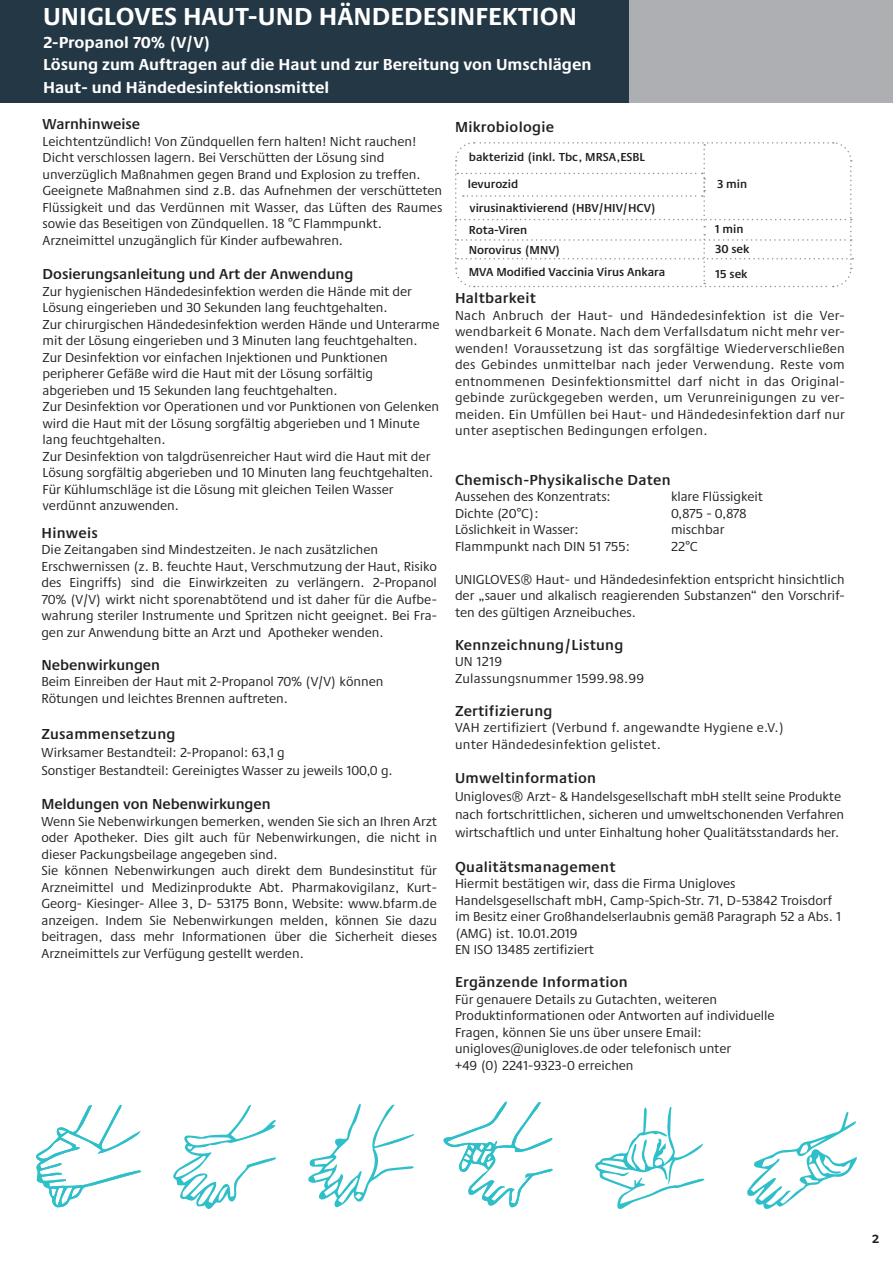
<style>
.page{position:relative;width:893px;height:1263px;background:#fff}
.page>*{position:absolute;margin:0;border:0;box-sizing:border-box;transform-origin:0 0}
.t1{font:700 25.5px "Praxis Next";color:#fff}
.t2{font:700 16.5px/22.5px "Praxis Next";color:#fff}
.t3{font:600 15px "Praxis Next";letter-spacing:.02em;color:#231f20}
.t4{font:600 15px "Praxis Next";color:#231f20}
.t5{font:13.5px/16.5px "Praxis Next";color:#231f20;text-align:justify}
.t6{font:13.5px "Praxis Next";letter-spacing:.02em;color:#231f20}
.t7{font:600 12px "Praxis Next";color:#231f20}
.t8{font:600 12px "Gibson";color:#231f20}
</style>
<div class="page">
<svg style="left:36px;top:1105px;width:105px;height:102px"></svg>
<svg style="left:173px;top:1105px;width:103px;height:104px"></svg>
<svg style="left:308px;top:1104px;width:106px;height:104px"></svg>
<svg style="left:443px;top:1101px;width:110px;height:106px"></svg>
<svg style="left:595px;top:1107px;width:109px;height:102px"></svg>
<svg style="left:747px;top:1111px;width:110px;height:98px"></svg>
<div style="left:546px;top:0;width:347px;height:102px;background:#aeafb3"></div>
<svg style="left:455px;top:142px;width:398px;height:146px"></svg>
<div style="left:0;top:0;width:628px;height:102px;background:#243745"></div>
<p class="t1" style="left:43px;top:-3px;width:535px">UNIGLOVES HAUT-UND HÄNDEDESINFEKTION</p>
<p class="t2" style="left:43px;top:30px;width:169px">2-Propanol 70% (V/V)</p>
<p class="t2" style="left:43px;top:53px;width:550px">Lösung zum Auftragen auf die Haut und zur Bereitung von Umschlägen<br>Haut- und Händedesinfektionsmittel</p>
<p class="t4" style="left:43px;top:113px;width:99px">Warnhinweise</p>
<p class="t5" style="left:43px;top:133px;width:376px">Leichtentzündlich! Von Zündquellen fern halten! Nicht rauchen!</p>
<p class="t5" style="left:43px;top:149px;width:343px">Dicht verschlossen lagern. Bei Verschütten der Lösung sind</p>
<p class="t5" style="left:43px;top:166px;width:380px">unverzüglich Maßnahmen gegen Brand und Explosion zu treffen.</p>
<p class="t5" style="left:43px;top:182px;width:401px">Geeignete Maßnahmen sind z.B. das Aufnehmen der verschütteten Flüssigkeit und das Verdünnen mit Wasser, das Lüften des Raumes sowie das Beseitigen von Zündquellen. 18 °C Flammpunkt.</p>
<p class="t5" style="left:43px;top:232px;width:302px">Arzneimittel unzugänglich für Kinder aufbewahren.</p>
<p class="t4" style="left:43px;top:263px;width:312px">Dosierungsanleitung und Art der Anwendung</p>
<p class="t5" style="left:43px;top:283px;width:398px;text-align:left">Zur hygienischen Händedesinfektion werden die Hände mit der Lösung eingerieben und 30 Sekunden lang feuchtgehalten.<br>Zur chirurgischen Händedesinfektion werden Hände und Unterarme mit der Lösung eingerieben und 3 Minuten lang feuchtgehalten.<br>Zur Desinfektion vor einfachen Injektionen und Punktionen</p>
<p class="t5" style="left:43px;top:365px;width:332px">peripherer Gefäße wird die Haut mit der Lösung sorfältig</p>
<p class="t5" style="left:43px;top:382px;width:398px;text-align:left">abgerieben und 15 Sekunden lang feuchtgehalten.<br>Zur Desinfektion vor Operationen und vor Punktionen von Gelenken wird die Haut mit der Lösung sorgfältig abgerieben und 1 Minute lang feuchtgehalten.<br>Zur Desinfektion von talgdrüsenreicher Haut wird die Haut mit der Lösung sorgfältig abgerieben und 10 Minuten lang feuchtgehalten.<br>Für Kühlumschläge ist die Lösung mit gleichen Teilen Wasser verdünnt anzuwenden.</p>
<p class="t3" style="left:41px;top:521px;width:58px">Hinweis</p>
<p class="t5" style="left:41px;top:541px;width:338px">Die Zeitangaben sind Mindestzeiten. Je nach zusätzlichen</p>
<p class="t5" style="left:41px;top:557px;width:397px">Erschwernissen (z. B. feuchte Haut, Verschmutzung der Haut, Risiko des Eingriffs) sind die Einwirkzeiten zu verlängern. 2-Propanol 70% (V/V) wirkt nicht sporenabtötend und ist daher für die Aufbe&shy;wahrung steriler Instrumente und Spritzen nicht geeignet. Bei Fra&shy;gen zur Anwendung bitte an Arzt und Apotheker wenden.</p>
<p class="t4" style="left:41px;top:653px;width:120px">Nebenwirkungen</p>
<p class="t5" style="left:41px;top:673px;width:343px">Beim Einreiben der Haut mit 2-Propanol 70% (V/V) können</p>
<p class="t5" style="left:41px;top:689px;width:248px">Rötungen und leichtes Brennen auftreten.</p>
<p class="t3" style="left:41px;top:722px;width:135px">Zusammensetzung</p>
<p class="t5" style="left:41px;top:743px;width:353px;line-height:18px">Wirksamer Bestandteil: 2-Propanol: 63,1 g<br>Sonstiger Bestandteil: Gereinigtes Wasser zu jeweils 100,0 g.</p>
<p class="t4" style="left:41px;top:792px;width:231px">Meldungen von Nebenwirkungen</p>
<p class="t5" style="left:41px;top:812px;width:397px">Wenn Sie Nebenwirkungen bemerken, wenden Sie sich an Ihren Arzt oder Apotheker. Dies gilt auch für Nebenwirkungen, die nicht in dieser Packungsbeilage angegeben sind.</p>
<p class="t5" style="left:41px;top:862px;width:397px">Sie können Nebenwirkungen auch direkt dem Bundesinstitut für Arzneimittel und Medizinprodukte Abt. Pharmakovigilanz, Kurt-Georg- Kiesinger- Allee 3, D- 53175 Bonn, Website: www.bfarm.de anzeigen. Indem Sie Nebenwirkungen melden, können Sie dazu beitragen, dass mehr Informationen über die Sicherheit dieses Arzneimittels zur Verfügung gestellt werden.</p>
<p class="t3" style="left:455px;top:115px;width:101px">Mikrobiologie</p>
<p class="t7" style="left:469px;top:148px;width:178px">bakterizid (inkl. Tbc, MRSA,ESBL</p>
<p class="t7" style="left:468px;top:175px;width:52px">levurozid</p>
<p class="t7" style="left:469px;top:199px;width:188px">virusinaktivierend (HBV/HIV/HCV)</p>
<p class="t7" style="left:469px;top:221px;width:60px">Rota-Viren</p>
<p class="t7" style="left:715px;top:220px;width:30px">1 min</p>
<p class="t7" style="left:469px;top:241px;width:93px">Norovirus (MNV)</p>
<p class="t7" style="left:715px;top:240px;width:36px">30 sek</p>
<p class="t7" style="left:469px;top:263px;width:198px">MVA Modified Vaccinia Virus Ankara</p>
<p class="t7" style="left:715px;top:265px;width:34px">15 sek</p>
<p class="t3" style="left:455px;top:286px;width:82px">Haltbarkeit</p>
<p class="t5" style="left:455px;top:307px;width:391px">Nach Anbruch der Haut- und Händedesinfektion ist die Ver&shy;wendbarkeit 6 Monate. Nach dem Verfallsdatum nicht mehr ver&shy;wenden! Voraussetzung ist das sorgfältige Wiederverschließen des Gebindes unmittelbar nach jeder Verwendung. Reste vom entnommenen Desinfektionsmittel darf nicht in das Original&shy;gebinde zurückgegeben werden, um Verunreinigungen zu ver&shy;meiden. Ein Umfüllen bei Haut- und Händedesinfektion darf nur unter aseptischen Bedingungen erfolgen.</p>
<p class="t3" style="left:455px;top:468px;width:217px">Chemisch-Physikalische Daten</p>
<p class="t5" style="left:455px;top:488px;width:157px">Aussehen des Konzentrats:</p>
<p class="t5" style="left:671px;top:488px;width:93px">klare Flüssigkeit</p>
<p class="t5" style="left:455px;top:505px;width:85px">Dichte (20°C):</p>
<p class="t5" style="left:671px;top:505px;width:77px">0,875 - 0,878</p>
<p class="t5" style="left:455px;top:521px;width:125px">Löslichkeit in Wasser:</p>
<p class="t5" style="left:671px;top:521px;width:55px">mischbar</p>
<p class="t5" style="left:455px;top:538px;width:176px">Flammpunkt nach DIN 51 755:</p>
<p class="t5" style="left:671px;top:538px;width:28px">22°C</p>
<p class="t5" style="left:455px;top:571px;width:391px">UNIGLOVES® Haut- und Händedesinfektion entspricht hinsichtlich der „sauer und alkalisch reagierenden Substanzen“ den Vorschrif&shy;ten des gültigen Arzneibuches.</p>
<p class="t3" style="left:455px;top:633px;width:170px">Kennzeichnung/Listung</p>
<p class="t5" style="left:455px;top:653px;width:49px">UN 1219</p>
<p class="t6" style="left:455px;top:668px;width:191px">Zulassungsnummer 1599.98.99</p>
<p class="t3" style="left:455px;top:699px;width:99px">Zertifizierung</p>
<p class="t6" style="left:455px;top:718px;width:331px">VAH zertifiziert (Verbund f. angewandte Hygiene e.V.)</p>
<p class="t6" style="left:455px;top:734px;width:207px">unter Händedesinfektion gelistet.</p>
<p class="t3" style="left:455px;top:766px;width:143px">Umweltinformation</p>
<p class="t5" style="left:455px;top:787px;width:391px;line-height:18px;text-align:left">Unigloves® Arzt- &amp; Handelsgesellschaft mbH stellt seine Produkte nach fortschrittlichen, sicheren und umweltschonenden Verfahren wirtschaftlich und unter Einhaltung hoher Qualitätsstandards her.</p>
<p class="t3" style="left:455px;top:855px;width:162px">Qualitätsmanagement</p>
<p class="t5" style="left:455px;top:875px;width:282px">Hiermit bestätigen wir, dass die Firma Unigloves</p>
<p class="t5" style="left:455px;top:892px;width:388px;text-align:left">Handelsgesellschaft mbH, Camp-Spich-Str. 71, D-53842 Troisdorf im Besitz einer Großhandelserlaubnis gemäß Paragraph 52 a Abs. 1 (AMG) ist. 10.01.2019</p>
<p class="t5" style="left:455px;top:941px;width:140px">EN ISO 13485 zertifiziert</p>
<p class="t3" style="left:455px;top:970px;width:174px">Ergänzende Information</p>
<p class="t5" style="left:455px;top:991px;width:264px">Für genauere Details zu Gutachten, weiteren</p>
<p class="t5" style="left:455px;top:1007px;width:321px">Produktinformationen oder Antworten auf individuelle</p>
<p class="t5" style="left:455px;top:1024px;width:248px">Fragen, können Sie uns über unsere Email:</p>
<p class="t5" style="left:455px;top:1040px;width:278px">unigloves@unigloves.de oder telefonisch unter</p>
<p class="t5" style="left:455px;top:1057px;width:180px">+49 (0) 2241-9323-0 erreichen</p>
<p class="t7" style="left:717px;top:174px;width:32px">3 min</p>
<p class="t8" style="left:872px;top:1231px;width:9px">2</p>
</div>
